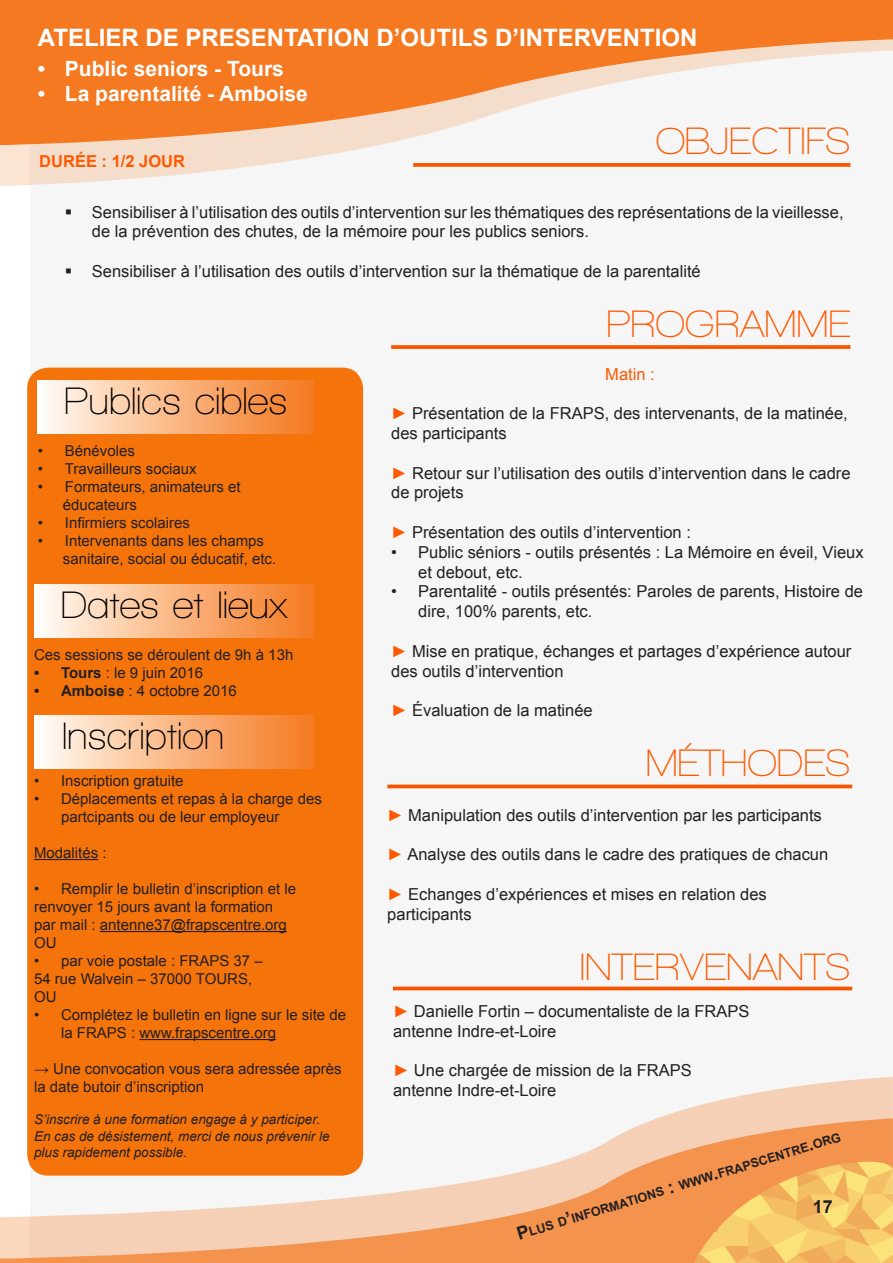
<style>
.page{position:relative;width:893px;height:1263px;background:#fff}
.page>*{position:absolute;margin:0;border:0;box-sizing:border-box;transform-origin:0 0}
.t1{font:600 39px "Walkway";color:#ff5900}
.t2{font:600 39px "Walkway";color:#000}
.t3{font:700 24px "Arial";color:#fff}
.t4{font:700 21px "Arial";color:#fff}
.t5{font:700 18px "Arial";color:#231f20}
.t6{font:16.5px/19.8px "Arial";color:#231f20}
.t7{font:700 16.5px "Arial";color:#ff5900}
.t8{font:16.5px "Arial";color:#ff5900}
.t9{font:15px/18px "Arial";color:#231f20}
.t10{font:italic 13.5px/16.2px "Arial";color:#231f20}
.t11{font:700 12.6px "Arial";color:#231f20}
.s1{font-weight:700}
.s2{color:#ff5900}
.s3{font-size:18px}
</style>
<div class="page">
<div style="left:30px;top:4px;width:863px;height:1259px;background:#f3f3f3"></div>
<svg style="left:391px;top:345px;width:459px;height:4px;background:#f55e0e"></svg>
<svg style="left:393px;top:986px;width:459px;height:4px;background:#f66d26"></svg>
<svg style="left:387px;top:784px;width:465px;height:4px;background:#f56c24"></svg>
<svg style="left:363px;top:1077px;width:530px;height:41px"></svg>
<svg style="left:0;top:1118px;width:893px;height:145px"></svg>
<img style="left:694px;top:1162px;width:199px;height:101px">
<svg style="left:0;top:145px;width:851px;height:41px"></svg>
<svg style="left:0;top:0;width:893px;height:145px;fill:#f47921"></svg>
<div style="left:27px;top:368px;width:336px;height:808px;background:#f4730a;border-radius:21px"></div>
<hr style="left:34px;top:859px;width:64px;height:1px;background:#231f20">
<hr style="left:100px;top:931px;width:187px;height:1px;background:#231f20">
<hr style="left:139px;top:1039px;width:137px;height:1px;background:#231f20">
<div style="left:34px;top:584px;width:280px;height:54px;background:linear-gradient(to right,#fffbf5,#f4781d)"></div>
<div style="left:38px;top:380px;width:276px;height:54px;background:linear-gradient(to right,#fffbf4,#f4771c)"></div>
<div style="left:34px;top:715px;width:280px;height:54px;background:linear-gradient(to right,#fffbf5,#f4781d)"></div>
<p class="t3" style="left:38px;top:22px;width:661px">ATELIER DE PRESENTATION D’OUTILS D’INTERVENTION</p>
<p class="t4" style="left:38px;top:54px;width:247px">• Public seniors - Tours</p>
<p class="t4" style="left:38px;top:80px;width:272px">• La parentalité - Amboise</p>
<p class="t7" style="left:39px;top:150px;width:147px">DURÉE : 1/2 JOUR</p>
<p class="t1" style="left:656px;top:120px;width:196px">OBJECTIFS</p>
<p class="t6" style="left:92px;top:202px;width:753px;text-indent:-27px">▪ Sensibiliser à l’utilisation des outils d’intervention sur les thématiques des représentations de la vieillesse, de la prévention des chutes, de la mémoire pour les publics seniors.</p>
<p class="t6" style="left:65px;top:261px;width:637px">▪ Sensibiliser à l’utilisation des outils d’intervention sur la thématique de la parentalité</p>
<p class="t2" style="left:64px;top:380px;width:225px">Publics cibles</p>
<p class="t9" style="left:38px;top:442px;width:99px">• Bénévoles</p>
<p class="t9" style="left:38px;top:460px;width:160px">• Travailleurs sociaux</p>
<p class="t9" style="left:38px;top:478px;width:204px">• Formateurs, animateurs et</p>
<p class="t9" style="left:63px;top:496px;width:76px">éducateurs</p>
<p class="t9" style="left:38px;top:514px;width:154px">• Infirmiers scolaires</p>
<p class="t9" style="left:38px;top:532px;width:228px">• Intervenants dans les champs</p>
<p class="t9" style="left:63px;top:550px;width:215px">sanitaire, social ou éducatif, etc.</p>
<p class="t2" style="left:61px;top:584px;width:228px">Dates et lieux</p>
<p class="t9" style="left:34px;top:646px;width:261px">Ces sessions se déroulent de 9h à 13h</p>
<p class="t9" style="left:34px;top:664px;width:171px"><span class="s1">• Tours</span> : le 9 juin 2016</p>
<p class="t9" style="left:34px;top:682px;width:204px"><span class="s1">• Amboise</span> : 4 octobre 2016</p>
<p class="t2" style="left:62px;top:715px;width:164px">Inscription</p>
<p class="t9" style="left:34px;top:772px;width:151px">• Inscription gratuite</p>
<p class="t9" style="left:61px;top:790px;width:262px;text-indent:-27px">• Déplacements et repas à la charge des partcipants ou de leur employeur</p>
<p class="t9" style="left:34px;top:844px;width:74px">Modalités :</p>
<p class="t9" style="left:34px;top:880px;width:264px">• Remplir le bulletin d’inscription et le</p>
<p class="t9" style="left:34px;top:898px;width:241px">renvoyer 15 jours avant la formation</p>
<p class="t9" style="left:34px;top:916px;width:254px">par mail : antenne37@frapscentre.org</p>
<p class="t9" style="left:34px;top:934px;width:24px">OU</p>
<p class="t9" style="left:34px;top:952px;width:230px">• par voie postale : FRAPS 37 –</p>
<p class="t9" style="left:34px;top:970px;width:220px">54 rue Walvein – 37000 TOURS,</p>
<p class="t9" style="left:34px;top:988px;width:24px">OU</p>
<p class="t9" style="left:61px;top:1006px;width:287px;text-indent:-27px">• Complétez le bulletin en ligne sur le site de la FRAPS : www.frapscentre.org</p>
<p class="t9" style="left:34px;top:1060px;width:309px">→ Une convocation vous sera adressée après la date butoir d’inscription</p>
<p class="t10" style="left:34px;top:1112px;width:297px">S’inscrire à une formation engage à y participer.<br>En cas de désistement, merci de nous prévenir le plus rapidement possible.</p>
<p class="t1" style="left:606px;top:303px;width:246px">PROGRAMME</p>
<p class="t8" style="left:605px;top:363px;width:51px">Matin :</p>
<p class="t6" style="left:391px;top:404px;width:458px"><span class="s2">►</span> Présentation de la FRAPS, des intervenants, de la matinée, des participants</p>
<p class="t6" style="left:391px;top:463px;width:461px"><span class="s2">►</span> Retour sur l’utilisation des outils d’intervention dans le cadre de projets</p>
<p class="t6" style="left:391px;top:522px;width:301px"><span class="s2">►</span> Présentation des outils d’intervention :</p>
<p class="t6" style="left:418px;top:542px;width:447px;text-indent:-27px">• Public séniors - outils présentés : La Mémoire en éveil, Vieux et debout, etc.</p>
<p class="t6" style="left:418px;top:582px;width:446px;text-indent:-27px">• Parentalité - outils présentés: Paroles de parents, Histoire de dire, 100% parents, etc.</p>
<p class="t6" style="left:391px;top:641px;width:462px"><span class="s2">►</span> Mise en pratique, échanges et partages d’expérience autour des outils d’intervention</p>
<p class="t6" style="left:391px;top:701px;width:203px"><span class="s2">►</span> Évaluation de la matinée</p>
<p class="t1" style="left:646px;top:742px;width:206px">MÉTHODES</p>
<p class="t6" style="left:387px;top:805px;width:436px"><span class="s2">►</span> Manipulation des outils d’intervention par les participants</p>
<p class="t6" style="left:387px;top:845px;width:442px"><span class="s2">►</span> Analyse des outils dans le cadre des pratiques de chacun</p>
<p class="t6" style="left:387px;top:884px;width:381px"><span class="s2">►</span> Echanges d’expériences et mises en relation des</p>
<p class="t6" style="left:387px;top:904px;width:86px">participants</p>
<p class="t1" style="left:580px;top:945px;width:272px">INTERVENANTS</p>
<p class="t6" style="left:393px;top:1001px;width:358px"><span class="s2">►</span> Danielle Fortin – documentaliste de la FRAPS</p>
<p class="t6" style="left:393px;top:1021px;width:165px">antenne Indre-et-Loire</p>
<p class="t6" style="left:393px;top:1061px;width:300px"><span class="s2">►</span> Une chargée de mission de la FRAPS</p>
<p class="t6" style="left:393px;top:1081px;width:165px">antenne Indre-et-Loire</p>
<p class="t11" style="left:515px;top:1227px;width:339px;rotate:-17deg"><span class="s3">P</span>lus d<span class="s3">’</span>informations <span class="s3">:</span> www<span class="s3">.</span>frap scentre<span class="s3">.</span>org</p>
<p class="t5" style="left:813px;top:1195px;width:22px">17</p>
</div>
